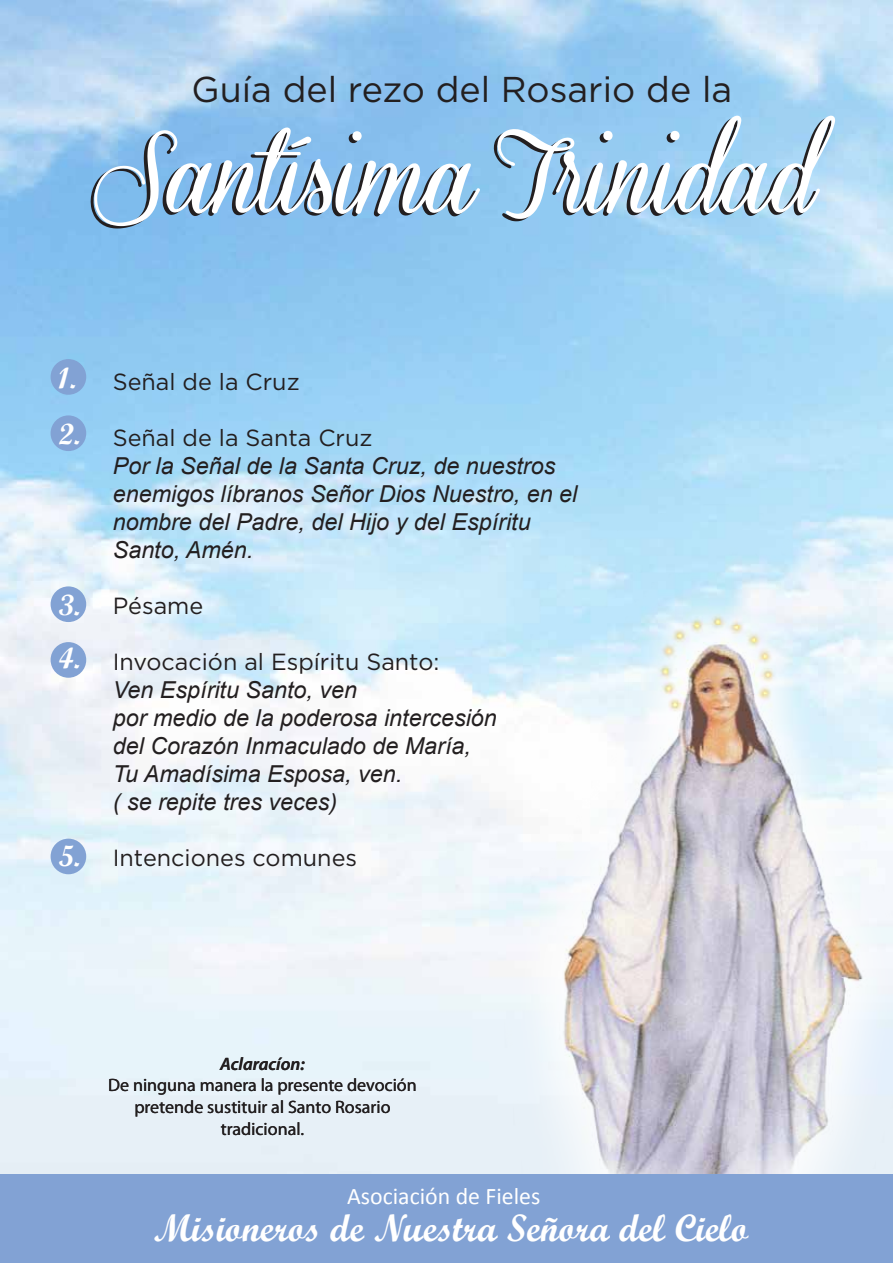
<style>
.page{position:relative;width:893px;height:1263px;background:#fff}
.page>*{position:absolute;margin:0;border:0;box-sizing:border-box;transform-origin:0 0}
.t1{font:38.1px "Script MT Bold";color:#fff}
.t2{font:35.85px "Gotham";color:#231f20}
.t3{font:29.1px/56.2px "Script MT Bold";color:#fff}
.t4{font:23.85px "Calibri";color:#fff}
.t5{font:italic 23.4px/28px "Arial";color:#231f20}
.t6{font:23.4px "Gotham";color:#231f20}
.t7{font:18px/21.6px "Myriad Pro";color:#231f20;text-align:center}
.t8{font:italic 600 18px "Myriad Pro";color:#231f20}
</style>
<div class="page">
<img style="left:1px;top:0;width:892px;height:1174px">
<img style="left:479px;top:504px;width:414px;height:670px">
<div style="left:0;top:1174px;width:893px;height:89px;background:#82a2d4"></div>
<div style="left:51px;top:359px;width:35px;height:36px;background:#82a2d4;border-radius:50%"></div>
<div style="left:51px;top:415px;width:35px;height:36px;background:#82a2d4;border-radius:50%"></div>
<div style="left:51px;top:586px;width:35px;height:36px;background:#82a2d4;border-radius:50%"></div>
<div style="left:51px;top:642px;width:35px;height:36px;background:#82a2d4;border-radius:50%"></div>
<div style="left:51px;top:839px;width:35px;height:35px;background:#82a2d4;border-radius:50%"></div>
<svg style="left:91px;top:127px;width:389px;height:101px"></svg>
<svg style="left:494px;top:116px;width:341px;height:105px"></svg>
<h2 class="t2" style="left:192px;top:66px;width:542px">Guía del rezo del Rosario de la</h2>
<p class="t3" style="left:58px;top:349px;width:23px">1.<br>2.</p>
<p class="t3" style="left:59px;top:578px;width:22px;line-height:53.1px">3.<br>4.</p>
<p class="t3" style="left:59px;top:827px;width:22px">5.</p>
<p class="t6" style="left:113px;top:366px;width:188px">Señal de la Cruz</p>
<p class="t6" style="left:113px;top:422px;width:261px">Señal de la Santa Cruz</p>
<p class="t5" style="left:113px;top:452px;width:466px">Por la Señal de la Santa Cruz, de nuestros enemigos líbranos Señor Dios Nuestro, en el nombre del Padre, del Hijo y del Espíritu Santo, Amén.</p>
<p class="t6" style="left:113px;top:590px;width:92px">Pésame</p>
<p class="t6" style="left:113px;top:646px;width:328px">Invocación al Espíritu Santo:</p>
<p class="t5" style="left:113px;top:676px;width:386px">Ven Espíritu Santo, ven<br>por medio de la poderosa intercesión del Corazón Inmaculado de María,<br>Tu Amadísima Esposa, ven.<br>( se repite tres veces)</p>
<p class="t6" style="left:113px;top:843px;width:246px">Intenciones comunes</p>
<p class="t8" style="left:220px;top:1054px;width:86px">Aclaracíon:</p>
<p class="t7" style="left:108px;top:1075px;width:310px">De ninguna manera la presente devoción pretende sustituir al Santo Rosario tradicional.</p>
<p class="t4" style="left:347px;top:1181px;width:195px">Asociación de Fieles</p>
<h1 class="t1" style="left:154px;top:1204px;width:596px">Misioneros de Nuestra Señora del Cielo</h1>
</div>
